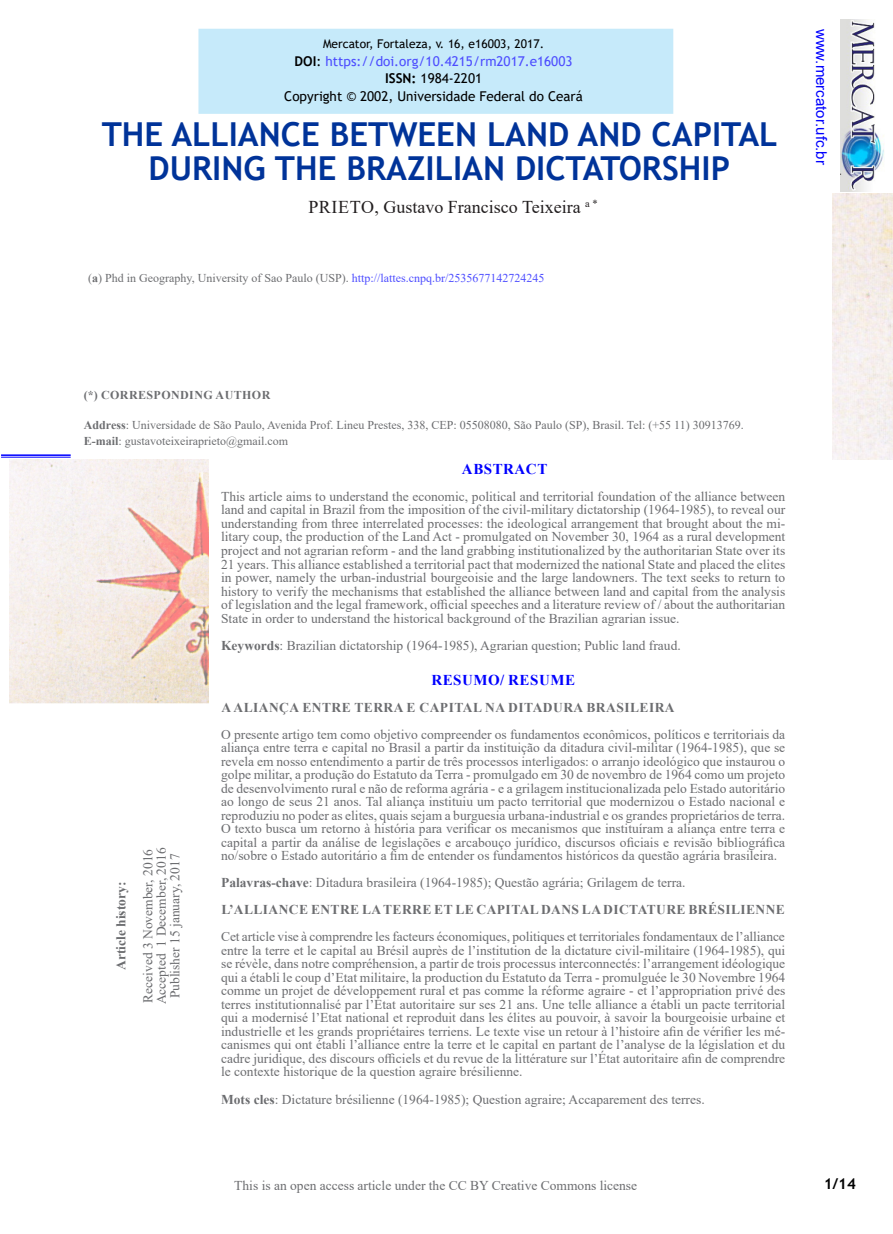
<style>
.page{position:relative;width:893px;height:1234px;background:#fff}
.page>*{position:absolute;margin:0;border:0;box-sizing:border-box;transform-origin:0 0}
.TÍTULO{font:700 33px/33px "Trebuchet MS";color:#039;text-align:center}
.t1{font:18px "Times New Roman";color:#231f20}
.t2{font:700 15px "Times New Roman";letter-spacing:.035em;color:#00f}
.t3{font:15px "Arial";color:#00f}
.t4{font:700 15px "Trebuchet MS";color:#000}
.RESUMO{font:13.5px/13.5px "Times New Roman";color:#6c6d70;text-align:justify}
.RESUMO-2{font:700 13.5px "Times New Roman";letter-spacing:.03em;color:#6c6d70}
.t5{font:13.5px/17.5px "Trebuchet MS";color:#000;text-align:center}
.RESUMO-3{font:700 13.5px "Times New Roman";color:#6c6d70}
.Informação_Autores{font:12px "Times New Roman";color:#6c6d70}
.t6{font:12px "Trebuchet MS";color:#000}
.Informação_Autores-2{font:700 12px "Times New Roman";letter-spacing:.035em;color:#6c6d70}
.s1{font-weight:700}
.s2{color:#4d4dff}
</style>
<div class="page">
<img style="left:840px;top:19px;width:44px;height:172px">
<img style="left:10px;top:459px;width:198px;height:244px">
<hr style="left:1px;top:454px;width:70px;height:2px;background:#00f">
<hr style="left:1px;top:457px;width:70px;height:1px;background:#00f">
<div style="left:198px;top:29px;width:475px;height:85px;background:#c6eafa"></div>
<img style="left:833px;top:194px;width:60px;height:265px">
<p class="t6" style="left:323px;top:36px;width:223px">Mercator, Fortaleza, v. 16, e16003, 2017.</p>
<p class="t5" style="left:284px;top:52px;width:300px"><span class="s1">DOI</span>: <span class="s2">https://doi.org/10.4215/rm2017.e16003<br></span><span class="s1">ISSN:</span> 1984-2201<br>Copyright © 2002, Universidade Federal do Ceará</p>
<p class="TÍTULO" style="left:102px;top:118px;width:677px">THE ALLIANCE BETWEEN LAND AND CAPITAL<br>DURING THE BRAZILIAN DICTATORSHIP</p>
<p class="t1" style="left:309px;top:194px;width:291px">PRIETO, Gustavo Francisco Teixeira <sup>a</sup> <sup>*</sup></p>
<p class="Informação_Autores" style="left:88px;top:269px;width:458px">(<span class="s1">a</span>) Phd in Geography, University of Sao Paulo (USP). <span class="s2">http://lattes.cnpq.br/2535677142724245</span></p>
<p class="t3" style="left:832px;top:29px;width:138px;rotate:90deg">www.mercator.ufc.br</p>
<p class="Informação_Autores-2" style="left:84px;top:386px;width:188px">(*) CORRESPONDING AUTHOR</p>
<p class="Informação_Autores" style="left:84px;top:416px;width:661px"><span class="s1">Address</span>: Universidade de São Paulo, Avenida Prof. Lineu Prestes, 338, CEP: 05508080, São Paulo (SP), Brasil. Tel: (+55 11) 30913769.</p>
<p class="Informação_Autores" style="left:84px;top:432px;width:206px"><span class="s1">E-mail</span>: gustavoteixeiraprieto@gmail.com</p>
<p class="t2" style="left:462px;top:458px;width:87px">ABSTRACT</p>
<p class="RESUMO" style="left:221px;top:489px;width:566px">This article aims to understand the economic, political and territorial foundation of the alliance between land and capital in Brazil from the imposition of the civil-military dictatorship (1964-1985), to reveal our understanding from three interrelated processes: the ideological arrangement that brought about the mi&shy;litary coup, the production of the Land Act - promulgated on November 30, 1964 as a rural development project and not agrarian reform - and the land grabbing institutionalized by the authoritarian State over its 21 years. This alliance established a territorial pact that modernized the national State and placed the elites in power, namely the urban-industrial bourgeoisie and the large landowners. The text seeks to return to history to verify the mechanisms that established the alliance between land and capital from the analysis of legislation and the legal framework, official speeches and a literature review of / about the authoritarian State in order to understand the historical background of the Brazilian agrarian issue.</p>
<p class="RESUMO" style="left:221px;top:637px;width:461px"><span class="s1">Keywords</span>: Brazilian dictatorship (1964-1985), Agrarian question; Public land fraud.</p>
<p class="t2" style="left:431px;top:668px;width:145px">RESUMO/ RESUME</p>
<p class="RESUMO-2" style="left:221px;top:697px;width:455px">A ALIANÇA ENTRE TERRA E CAPITAL NA DITADURA BRASILEIRA</p>
<p class="RESUMO" style="left:221px;top:726px;width:566px">O presente artigo tem como objetivo compreender os fundamentos econômicos, políticos e territoriais da aliança entre terra e capital no Brasil a partir da instituição da ditadura civil-militar (1964-1985), que se revela em nosso entendimento a partir de três processos interligados: o arranjo ideológico que instaurou o golpe militar, a produção do Estatuto da Terra - promulgado em 30 de novembro de 1964 como um projeto de desenvolvimento rural e não de reforma agrária - e a grilagem institucionalizada pelo Estado autoritário ao longo de seus 21 anos. Tal aliança instituiu um pacto territorial que modernizou o Estado nacional e reproduziu no poder as elites, quais sejam a burguesia urbana-industrial e os grandes proprietários de terra.<br>O texto busca um retorno à história para verificar os mecanismos que instituíram a aliança entre terra e capital a partir da análise de legislações e arcabouço jurídico, discursos oficiais e revisão bibliográfica no/sobre o Estado autoritário a fim de entender os fundamentos históricos da questão agrária brasileira.</p>
<p class="RESUMO" style="left:221px;top:875px;width:466px"><span class="s1">Palavras-chave</span>: Ditadura brasileira (1964-1985); Questão agrária; Grilagem de terra.</p>
<p class="RESUMO-2" style="left:221px;top:899px;width:565px">L’ALLIANCE ENTRE LA TERRE ET LE CAPITAL DANS LA DICTATURE BRÉSILIENNE</p>
<p class="RESUMO" style="left:221px;top:929px;width:566px">Cet article vise à comprendre les facteurs économiques, politiques et territoriales fondamentaux de l’alliance entre la terre et le capital au Brésil auprès de l’institution de la dictature civil-militaire (1964-1985), qui se révèle, dans notre compréhension, a partir de trois processus interconnectés: l’arrangement idéologique qui a établi le coup d’Etat militaire, la production du Estatuto da Terra - promulguée le 30 Novembre 1964 comme un projet de développement rural et pas comme la réforme agraire - et l’appropriation privé des terres institutionnalisé par l’État autoritaire sur ses 21 ans. Une telle alliance a établi un pacte territorial qui a modernisé l’Etat national et reproduit dans les élites au pouvoir, à savoir la bourgeoisie urbaine et industrielle et les grands propriétaires terriens. Le texte vise un retour à l’histoire afin de vérifier les mé&shy;canismes qui ont établi l’alliance entre la terre et le capital en partant de l’analyse de la législation et du cadre juridique, des discours officiels et du revue de la littérature sur l’État autoritaire afin de comprendre le contexte historique de la question agraire brésilienne.</p>
<p class="RESUMO" style="left:221px;top:1091px;width:485px"><span class="s1">Mots cles</span>: Dictature brésilienne (1964-1985); Question agraire; Accaparement des terres.</p>
<p class="RESUMO" style="left:141px;top:1002px;width:155px;rotate:-90deg">Received 3 November, 2016</p>
<p class="RESUMO" style="left:154px;top:1004px;width:158px;rotate:-90deg">Accepted 1 December, 2016</p>
<p class="RESUMO" style="left:168px;top:998px;width:146px;rotate:-90deg">Publisher 15 january, 2017</p>
<p class="RESUMO-3" style="left:111px;top:969px;width:90px;rotate:-90deg">Article history:</p>
<p class="RESUMO" style="left:234px;top:1177px;width:404px">This is an open access article under the CC BY Creative Commons license</p>
<p class="t4" style="left:824px;top:1173px;width:34px">1/14</p>
</div>
